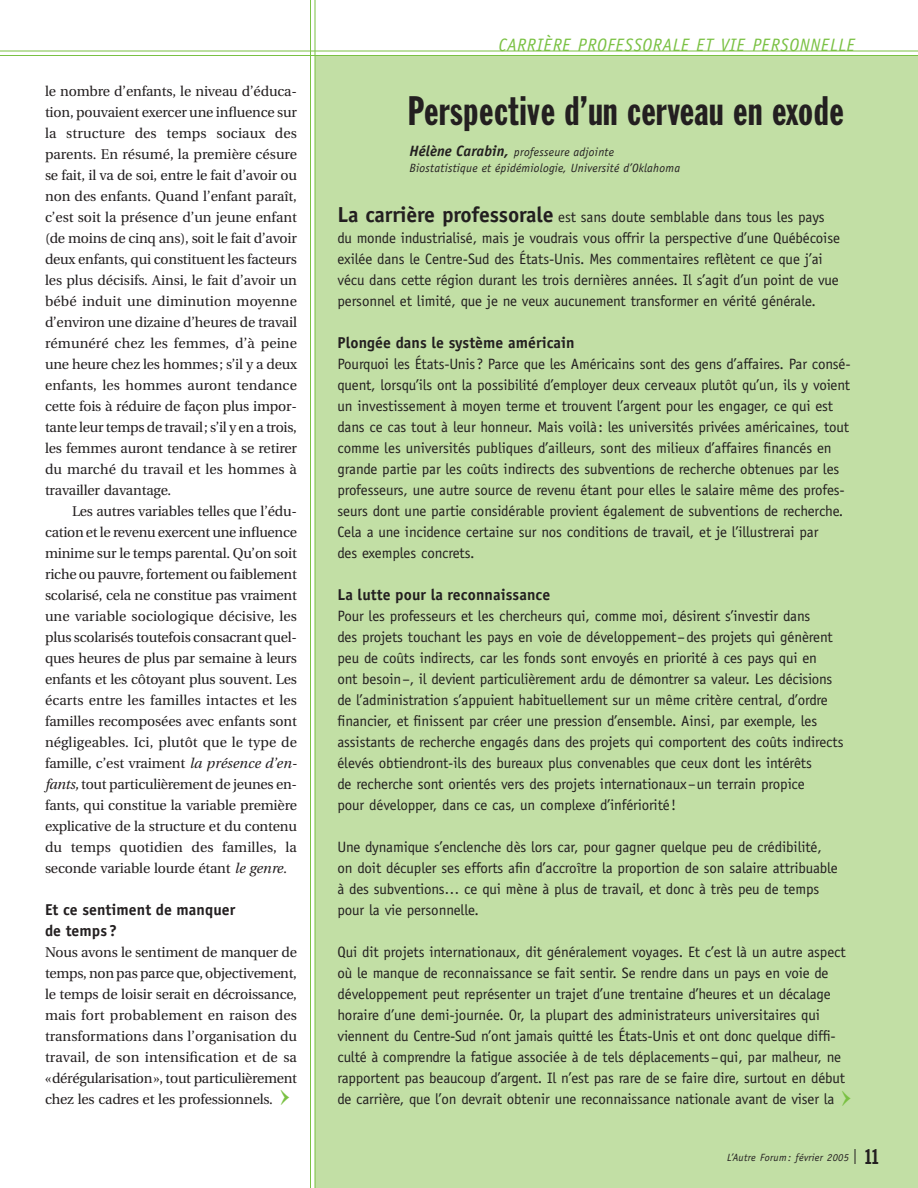
<style>
.page{position:relative;width:918px;height:1188px;background:#fff}
.page>*{position:absolute;margin:0;border:0;box-sizing:border-box;transform-origin:0 0}
.t1{font:40.5px "Franklin Gothic Extra Cond";letter-spacing:.015em;color:#231f20}
.t2{font:italic 18px "Officina Sans";letter-spacing:.035em;color:#7ac143}
.t3{font:700 15.75px/21px "Officina Sans";letter-spacing:.005em;color:#231f20}
.t4{font:15px/21px "Officina Sans";letter-spacing:-.01em;color:#231f20}
.t5{font:14.1px/21px "Utopia";letter-spacing:-.015em;color:#231f20;text-align:justify}
.t6{font:italic 12px/16.5px "Officina Sans";letter-spacing:.02em;color:#231f20}
.t7{font:italic 10.5px "Officina Sans";letter-spacing:.025em;color:#231f20}
.s1{font-style:italic}
.s2{font-weight:700;font-size:15px}
.s3{font-weight:700;font-size:21.75px}
.s4{font-family:"Franklin Gothic Extra Cond";font-style:normal;font-size:21px}
</style>
<div class="page">
<div style="left:315px;top:56px;width:603px;height:1132px;background:#c2dfa5"></div>
<svg style="left:855px;top:1149px;width:1px;height:15px"></svg>
<hr style="left:0;top:51px;width:918px;height:1px;background:#7ac143">
<hr style="left:0;top:55px;width:918px;height:1px;background:#7ac143">
<hr style="left:310px;top:0;width:1px;height:1188px;background:#7ac143">
<hr style="left:315px;top:0;width:1px;height:1188px;background:#7ac143">
<p class="t5" style="left:45px;top:82px;width:254px">le nombre d’enfants, le niveau d’éduca&shy;tion, pouvaient exercer une influence sur la structure des temps sociaux des parents. En résumé, la première césure se fait, il va de soi, entre le fait d’avoir ou non des enfants. Quand l’enfant paraît, c’est soit la présence d’un jeune enfant (de moins de cinq ans), soit le fait d’avoir deux enfants, qui constituent les facteurs les plus décisifs. Ainsi, le fait d’avoir un bébé induit une diminution moyenne d’environ une dizaine d’heures de travail rémunéré chez les femmes, d’à peine une heure chez les hommes; s’il y a deux enfants, les hommes auront tendance cette fois à réduire de façon plus impor&shy;tante leur temps de travail; s’il y en a trois, les femmes auront tendance à se retirer du marché du travail et les hommes à travailler davantage.</p>
<p class="t5" style="left:45px;top:502px;width:254px;text-indent:27px">Les autres variables telles que l’édu&shy;cation et le revenu exercent une influence minime sur le temps parental. Qu’on soit riche ou pauvre, fortement ou faiblement scolarisé, cela ne constitue pas vraiment une variable sociologique décisive, les plus scolarisés toutefois consacrant quel&shy;ques heures de plus par semaine à leurs enfants et les côtoyant plus souvent. Les écarts entre les familles intactes et les familles recomposées avec enfants sont négligeables. Ici, plutôt que le type de famille, c’est vraiment <span class="s1">la présence d’en&shy;fants,</span> tout particulièrement de jeunes en&shy;fants, qui constitue la variable première explicative de la structure et du contenu du temps quotidien des familles, la seconde variable lourde étant <span class="s1">le genre.</span></p>
<p class="t3" style="left:45px;top:900px;width:192px">Et ce sentiment de manquer de temps?</p>
<p class="t5" style="left:45px;top:943px;width:254px">Nous avons le sentiment de manquer de temps, non pas parce que, objectivement, le temps de loisir serait en décroissance, mais fort probablement en raison des transformations dans l’organisation du travail, de son intensification et de sa «dérégularisation», tout particulièrement chez les cadres et les professionnels.</p>
<p class="t2" style="left:498px;top:38px;width:358px">CARRIÈRE PROFESSORALE ET VIE PERSONNELLE</p>
<h1 class="t1" style="left:408px;top:96px;width:437px">Perspective d’un cerveau en exode</h1>
<p class="t6" style="left:410px;top:144px;width:272px"><span class="s2">Hélène Carabin,</span> professeure adjointe<br>Biostatistique et épidémiologie, Université d’Oklahoma</p>
<p class="t4" style="left:338px;top:208px;width:504px"><span class="s3">La carrière professorale</span> est sans doute semblable dans tous les pays du monde industrialisé, mais je voudrais vous offrir la perspective d’une Québécoise exilée dans le Centre-Sud des États-Unis. Mes commentaires reflètent ce que j’ai vécu dans cette région durant les trois dernières années. Il s’agit d’un point de vue personnel et limité, que je ne veux aucunement transformer en vérité générale.</p>
<p class="t3" style="left:338px;top:333px;width:239px">Plongée dans le système américain</p>
<p class="t4" style="left:337px;top:355px;width:515px">Pourquoi les États-Unis? Parce que les Américains sont des gens d’affaires. Par consé&shy;quent, lorsqu’ils ont la possibilité d’employer deux cerveaux plutôt qu’un, ils y voient un investissement à moyen terme et trouvent l’argent pour les engager, ce qui est dans ce cas tout à leur honneur. Mais voilà: les universités privées américaines, tout comme les universités publiques d’ailleurs, sont des milieux d’affaires financés en grande partie par les coûts indirects des subventions de recherche obtenues par les professeurs, une autre source de revenu étant pour elles le salaire même des profes&shy;seurs dont une partie considérable provient également de subventions de recherche.<br>Cela a une incidence certaine sur nos conditions de travail, et je l’illustrerai par<br>des exemples concrets.</p>
<p class="t3" style="left:338px;top:585px;width:214px">La lutte pour la reconnaissance</p>
<p class="t4" style="left:337px;top:607px;width:508px">Pour les professeurs et les chercheurs qui, comme moi, désirent s’investir dans<br>des projets touchant les pays en voie de développement–des projets qui génèrent peu de coûts indirects, car les fonds sont envoyés en priorité à ces pays qui en<br>ont besoin–, il devient particulièrement ardu de démontrer sa valeur. Les décisions de l’administration s’appuient habituellement sur un même critère central, d’ordre financier, et finissent par créer une pression d’ensemble. Ainsi, par exemple, les assistants de recherche engagés dans des projets qui comportent des coûts indirects élevés obtiendront-ils des bureaux plus convenables que ceux dont les intérêts<br>de recherche sont orientés vers des projets internationaux–un terrain propice<br>pour développer, dans ce cas, un complexe d’infériorité!</p>
<p class="t4" style="left:337px;top:838px;width:502px">Une dynamique s’enclenche dès lors car, pour gagner quelque peu de crédibilité, on doit décupler ses efforts afin d’accroître la proportion de son salaire attribuable à des subventions… ce qui mène à plus de travail, et donc à très peu de temps pour la vie personnelle.</p>
<p class="t4" style="left:337px;top:943px;width:510px">Qui dit projets internationaux, dit généralement voyages. Et c’est là un autre aspect où le manque de reconnaissance se fait sentir. Se rendre dans un pays en voie de développement peut représenter un trajet d’une trentaine d’heures et un décalage horaire d’une demi-journée. Or, la plupart des administrateurs universitaires qui viennent du Centre-Sud n’ont jamais quitté les États-Unis et ont donc quelque diffi&shy;culté à comprendre la fatigue associée à de tels déplacements–qui, par malheur, ne rapportent pas beaucoup d’argent. Il n’est pas rare de se faire dire, surtout en début de carrière, que l’on devrait obtenir une reconnaissance nationale avant de viser la</p>
<p class="t7" style="left:727px;top:1153px;width:153px">L’Autre Forum: février 2005 <span class="s4">11</span></p>
</div>
